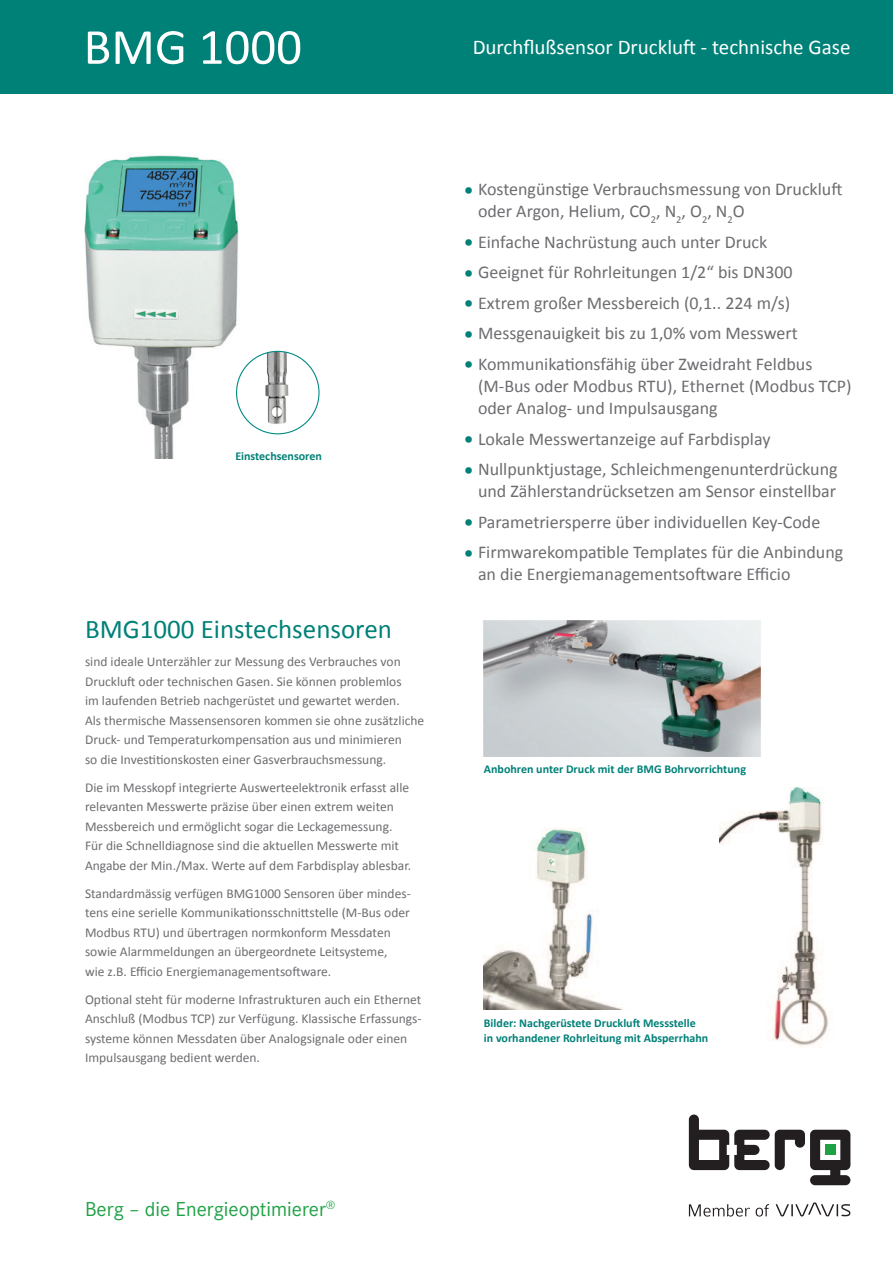
<style>
.page{position:relative;width:893px;height:1263px;background:#fff}
.page>*{position:absolute;margin:0;border:0;box-sizing:border-box;transform-origin:0 0}
.t1{font:51px "Calibri";color:#fff}
.t2{font:27px "Calibri";color:#008178}
.t3{font:21px "Calibri";color:#fff}
.t4{font:21px "Corporate S";color:#1fa245}
.t5{font:18px/22px "Calibri";color:#6c6d70}
.t6{font:13.5px/19.5px "Calibri";color:#6c6d70}
.Fließtext_8_5{font:700 12px/15px "Calibri";color:#008178}
.s1{font-size:21px;color:#008178}
</style>
<div class="page">
<img style="left:84px;top:155px;width:235px;height:303px">
<div style="left:0;top:0;width:893px;height:94px;background:#008178"></div>
<img style="left:720px;top:788px;width:109px;height:259px">
<img style="left:484px;top:828px;width:138px;height:181px">
<img style="left:484px;top:621px;width:277px;height:136px">
<svg style="left:689px;top:1114px;width:161px;height:71px"></svg>
<svg style="left:689px;top:1204px;width:80px;height:12px"></svg>
<svg style="left:776px;top:1202px;width:75px;height:14px"></svg>
<img style="left:237px;top:351px;width:82px;height:83px;border-radius:41px">
<p class="t1" style="left:84px;top:15px;width:220px">BMG 1000</p>
<p class="t3" style="left:473px;top:34px;width:379px">Durchflußsensor Druckluft - technische Gase</p>
<p class="Fließtext_8_5" style="left:235px;top:448px;width:88px">Einstechsensoren</p>
<p class="t2" style="left:85px;top:612px;width:308px">BMG1000 Einstechsensoren</p>
<p class="t6" style="left:85px;top:651px;width:341px">sind ideale Unterzähler zur Messung des Verbrauches von Druckluft oder technischen Gasen. Sie können problemlos<br>im laufenden Betrieb nachgerüstet und gewartet werden.<br>Als thermische Massensensoren kommen sie ohne zusätzliche Druck- und Temperaturkompensation aus und minimieren<br>so die Investitionskosten einer Gasverbrauchsmessung.</p>
<p class="t6" style="left:85px;top:777px;width:328px">Die im Messkopf integrierte Auswerteelektronik erfasst alle relevanten Messwerte präzise über einen extrem weiten Messbereich und ermöglicht sogar die Leckagemessung.<br>Für die Schnelldiagnose sind die aktuellen Messwerte mit Angabe der Min./Max. Werte auf dem Farbdisplay ablesbar.</p>
<p class="t6" style="left:85px;top:883px;width:327px">Standardmässig verfügen BMG1000 Sensoren über mindes&shy;tens eine serielle Kommunikationsschnittstelle (M-Bus oder Modbus RTU) und übertragen normkonform Messdaten sowie Alarmmeldungen an übergeordnete Leitsysteme,<br>wie z.B. Efficio Energiemanagementsoftware.</p>
<p class="t6" style="left:85px;top:989px;width:338px">Optional steht für moderne Infrastrukturen auch ein Ethernet Anschluß (Modbus TCP) zur Verfügung. Klassische Erfassungs&shy;systeme können Messdaten über Analogsignale oder einen Impulsausgang bedient werden.</p>
<p class="t5" style="left:478px;top:177px;width:366px;text-indent:-15px"><span class="s1">•</span> Kostengünstige Verbrauchsmessung von Druckluft oder Argon, Helium, CO<sub>2</sub>, N<sub>2</sub>, O<sub>2</sub>, N<sub>2</sub>O</p>
<p class="t5" style="left:463px;top:230px;width:305px"><span class="s1">•</span> Einfache Nachrüstung auch unter Druck</p>
<p class="t5" style="left:463px;top:260px;width:331px"><span class="s1">•</span> Geeignet für Rohrleitungen 1/2“ bis DN300</p>
<p class="t5" style="left:463px;top:291px;width:328px"><span class="s1">•</span> Extrem großer Messbereich (0,1.. 224 m/s)</p>
<p class="t5" style="left:463px;top:321px;width:336px"><span class="s1">•</span> Messgenauigkeit bis zu 1,0% vom Messwert</p>
<p class="t5" style="left:478px;top:352px;width:375px;text-indent:-15px"><span class="s1">•</span> Kommunikationsfähig über Zweidraht Feldbus (M-Bus oder Modbus RTU), Ethernet (Modbus TCP) oder Analog- und Impulsausgang</p>
<p class="t5" style="left:463px;top:427px;width:308px"><span class="s1">•</span> Lokale Messwertanzeige auf Farbdisplay</p>
<p class="t5" style="left:463px;top:457px;width:376px;text-align:right"><span class="s1">•</span> Nullpunktjustage, Schleichmengenunterdrückung und Zählerstandrücksetzen am Sensor einstellbar</p>
<p class="t5" style="left:463px;top:510px;width:358px"><span class="s1">•</span> Parametriersperre über individuellen Key-Code</p>
<p class="t5" style="left:478px;top:540px;width:367px;text-indent:-15px"><span class="s1">•</span> Firmwarekompatible Templates für die Anbindung an die Energiemanagementsoftware Efficio</p>
<p class="Fließtext_8_5" style="left:484px;top:762px;width:264px">Anbohren unter Druck mit der BMG Bohrvorrichtung</p>
<p class="Fließtext_8_5" style="left:484px;top:1015px;width:226px">Bilder: Nachgerüstete Druckluft Messstelle<br>in vorhandener Rohrleitung mit Absperrhahn</p>
<p class="t4" style="left:85px;top:1197px;width:252px">Berg – die Energieoptimierer<sup>®</sup></p>
</div>
